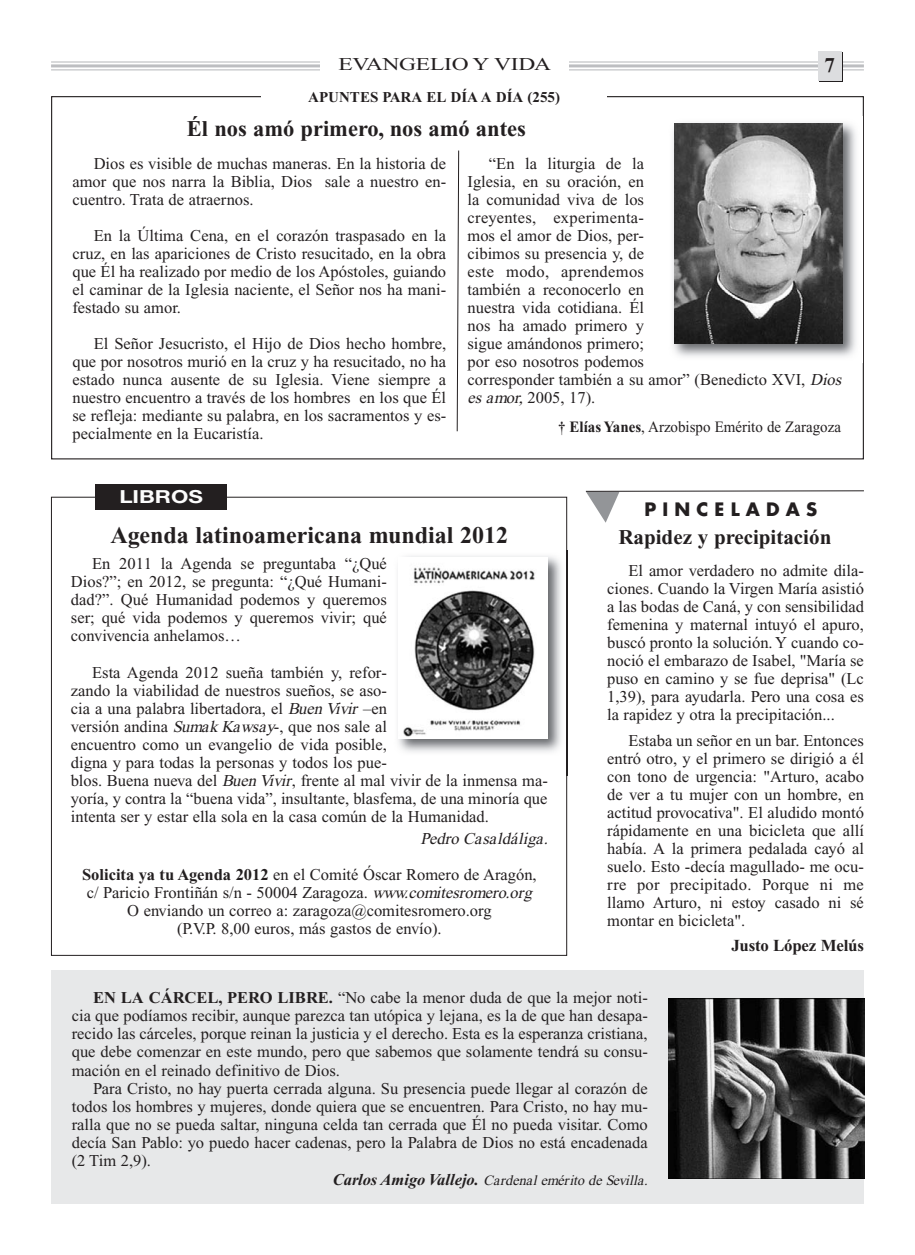
<style>
.page{position:relative;width:915px;height:1255px;background:#fff}
.page>*{position:absolute;margin:0;border:0;box-sizing:border-box;transform-origin:0 0}
.t1{font:700 24px "Times New Roman";color:#231f20}
.t2{font:700 22.5px "Times New Roman";color:#231f20}
.t3{font:700 21px "Times New Roman";color:#231f20}
.t4{font:18px "Times New Roman";letter-spacing:-.01em;color:#231f20;scale:1.3 1}
.t5{font:700 18px "Futura";letter-spacing:.345em;color:#231f20}
.t6{font:700 18px "Helvetica Neue";color:#fcfcfc;scale:1.24 1}
.t7{font:700 16.8px "Times New Roman";letter-spacing:-.01em;color:#231f20}
.t8{font:16.5px/18px "Times New Roman";color:#231f20;text-align:justify}
.t9{font:15.75px "Times New Roman";color:#231f20;scale:.95 1}
.t10{font:700 15px "Times New Roman";color:#231f20}
.t11{font:italic 14.25px "Times New Roman";color:#231f20}
.s1{font-style:italic}
.s2{font-weight:700}
.s3{font-weight:700;font-size:16.5px}
</style>
<div class="page">
<div style="left:51px;top:969px;width:812px;height:234px;background:#e7e8e9"></div>
<hr style="left:51px;top:61px;width:812px;height:2px;background:#bdbec1">
<hr style="left:51px;top:64px;width:812px;height:3px;background:#bdbec1">
<hr style="left:51px;top:69px;width:812px;height:1px;background:#bdbec1">
<svg style="left:819px;top:52px;width:23px;height:30px"></svg>
<div style="left:320px;top:55px;width:248px;height:20px;background:#fff"></div>
<div style="left:817px;top:51px;width:24px;height:30px;background:#dcdddf"></div>
<img style="left:673px;top:123px;width:183px;height:234px">
<img style="left:673px;top:123px;width:169px;height:220px">
<svg style="left:585px;top:490px;width:279px;height:32px"></svg>
<img style="left:398px;top:551px;width:170px;height:225px">
<img style="left:566px;top:551px;width:1px;height:225px">
<img style="left:399px;top:557px;width:148px;height:181px">
<svg style="left:456px;top:150px;width:3px;height:281px"></svg>
<div style="left:96px;top:484px;width:130px;height:25px;background:#231f20"></div>
<img style="left:668px;top:998px;width:195px;height:180px">
<p class="t4" style="left:338px;top:58px;width:165px">EVANGELIO Y VIDA</p>
<p class="t3" style="left:824px;top:59px;width:12px">7</p>
<p class="t10" style="left:308px;top:92px;width:253px">APUNTES PARA EL DÍA A DÍA (255)</p>
<p class="t2" style="left:187px;top:121px;width:340px">Él nos amó primero, nos amó antes</p>
<p class="t8" style="left:72px;top:156px;width:375px;text-indent:21px">Dios es visible de muchas maneras. En la historia de amor que nos narra la Biblia, Dios sale a nuestro en&shy;cuentro. Trata de atraernos.</p>
<p class="t8" style="left:72px;top:228px;width:375px;text-indent:21px">En la Última Cena, en el corazón traspasado en la cruz, en las apariciones de Cristo resucitado, en la obra que Él ha realizado por medio de los Apóstoles, guiando el caminar de la Iglesia naciente, el Señor nos ha mani&shy;festado su amor.</p>
<p class="t8" style="left:72px;top:336px;width:375px;text-indent:21px">El Señor Jesucristo, el Hijo de Dios hecho hombre, que por nosotros murió en la cruz y ha resucitado, no ha estado nunca ausente de su Iglesia. Viene siempre a nuestro encuentro a través de los hombres en los que Él se refleja: mediante su palabra, en los sacramentos y es&shy;pecialmente en la Eucaristía.</p>
<p class="t6" style="left:119px;top:490px;width:69px">LIBROS</p>
<p class="t8" style="left:467px;top:156px;width:378px;text-align:left;text-indent:21px">“En la liturgia de la<br>Iglesia, en su oración, en<br>la comunidad viva de los<br>creyentes, experimenta-<br>mos el amor de Dios, per-<br>cibimos su presencia y, de<br>este modo, aprendemos<br>también a reconocerlo en<br>nuestra vida cotidiana. Él<br>nos ha amado primero y<br>sigue amándonos primero;<br>por eso nosotros podemos<br>corresponder también a su amor” (Benedicto XVI, <span class="s1">Dios es amor,</span> 2005, 17).</p>
<p class="t9" style="left:558px;top:421px;width:299px"><span class="s2">† Elías Yanes</span>, Arzobispo Emérito de Zaragoza</p>
<p class="t5" style="left:644px;top:501px;width:174px">PINCELADAS</p>
<p class="t1" style="left:110px;top:527px;width:399px">Agenda latinoamericana mundial 2012</p>
<p class="t8" style="left:71px;top:556px;width:317px;text-indent:21px">En 2011 la Agenda se preguntaba “¿Qué Dios?”; en 2012, se pregunta: “¿Qué Humani&shy;dad?”. Qué Humanidad podemos y queremos ser; qué vida podemos y queremos vivir; qué convivencia anhelamos…</p>
<p class="t8" style="left:71px;top:664px;width:478px;text-align:left;text-indent:21px">Esta Agenda 2012 sueña también y, refor-<br>zando la viabilidad de nuestros sueños, se aso-<br>cia a una palabra libertadora, el <span class="s1">Buen Vivir</span> –en<br>versión andina <span class="s1">Sumak Kawsay</span>-, que nos sale al<br>encuentro como un evangelio de vida posible,<br>digna y para todas la personas y todos los pue-<br>blos. Buena nueva del <span class="s1">Buen Vivir</span>, frente al mal vivir de la inmensa ma&shy;yoría, y contra la “buena vida”, insultante, blasfema, de una minoría que intenta ser y estar ella sola en la casa común de la Humanidad.</p>
<p class="t8" style="left:82px;top:821px;width:470px;line-height:36px;text-indent:338px"><span class="s1">Pedro Casaldáliga.<br></span><span class="s2">Solicita ya tu Agenda 2012</span> en el Comité Óscar Romero de Aragón,</p>
<p class="t8" style="left:87px;top:884px;width:450px;text-align:center">c/ Paricio Frontiñán s/n - 50004 Zaragoza. <span class="s1">www.comitesromero.org<br></span>O enviando un correo a: zaragoza@comitesromero.org<br>(P.V.P. 8,00 euros, más gastos de envío).</p>
<p class="t3" style="left:618px;top:530px;width:214px">Rapidez y precipitación</p>
<p class="t8" style="left:607px;top:563px;width:258px;text-indent:21px">El amor verdadero no admite dila&shy;ciones. Cuando la Virgen María asistió a las bodas de Caná, y con sensibilidad femenina y maternal intuyó el apuro, buscó pronto la solución. Y cuando co&shy;noció el embarazo de Isabel, "María se puso en camino y se fue deprisa" (Lc 1,39), para ayudarla. Pero una cosa es la rapidez y otra la precipitación...</p>
<p class="t8" style="left:607px;top:732px;width:258px;text-indent:21px">Estaba un señor en un bar. Entonces entró otro, y el primero se dirigió a él con tono de urgencia: "Arturo, acabo de ver a tu mujer con un hombre, en actitud provocativa". El aludido montó rápidamente en una bicicleta que allí había. A la primera pedalada cayó al suelo. Esto -decía magullado- me ocu&shy;rre por precipitado. Porque ni me llamo Arturo, ni estoy casado ni sé montar en bicicleta".</p>
<p class="t7" style="left:731px;top:939px;width:134px">Justo López Melús</p>
<p class="t8" style="left:93px;top:989px;width:556px"><span class="s2">EN LA CÁRCEL, PERO LIBRE.</span> “No cabe la menor duda de que la mejor noti-</p>
<p class="t8" style="left:72px;top:1007px;width:577px">cia que podíamos recibir, aunque parezca tan utópica y lejana, es la de que han desapa-</p>
<p class="t8" style="left:72px;top:1026px;width:577px">recido las cárceles, porque reinan la justicia y el derecho. Esta es la esperanza cristiana,</p>
<p class="t8" style="left:72px;top:1044px;width:577px">que debe comenzar en este mundo, pero que sabemos que solamente tendrá su consu-</p>
<p class="t8" style="left:72px;top:1062px;width:270px">mación en el reinado definitivo de Dios.</p>
<p class="t8" style="left:93px;top:1080px;width:556px">Para Cristo, no hay puerta cerrada alguna. Su presencia puede llegar al corazón de</p>
<p class="t8" style="left:72px;top:1098px;width:577px">todos los hombres y mujeres, donde quiera que se encuentren. Para Cristo, no hay mu-</p>
<p class="t8" style="left:72px;top:1117px;width:577px">ralla que no se pueda saltar, ninguna celda tan cerrada que Él no pueda visitar. Como</p>
<p class="t8" style="left:72px;top:1135px;width:577px">decía San Pablo: yo puedo hacer cadenas, pero la Palabra de Dios no está encadenada</p>
<p class="t8" style="left:72px;top:1153px;width:81px">(2 Tim 2,9).</p>
<p class="t11" style="left:332px;top:1174px;width:319px"><span class="s3">Carlos Amigo Vallejo.</span> Cardenal emérito de Sevilla.</p>
</div>
